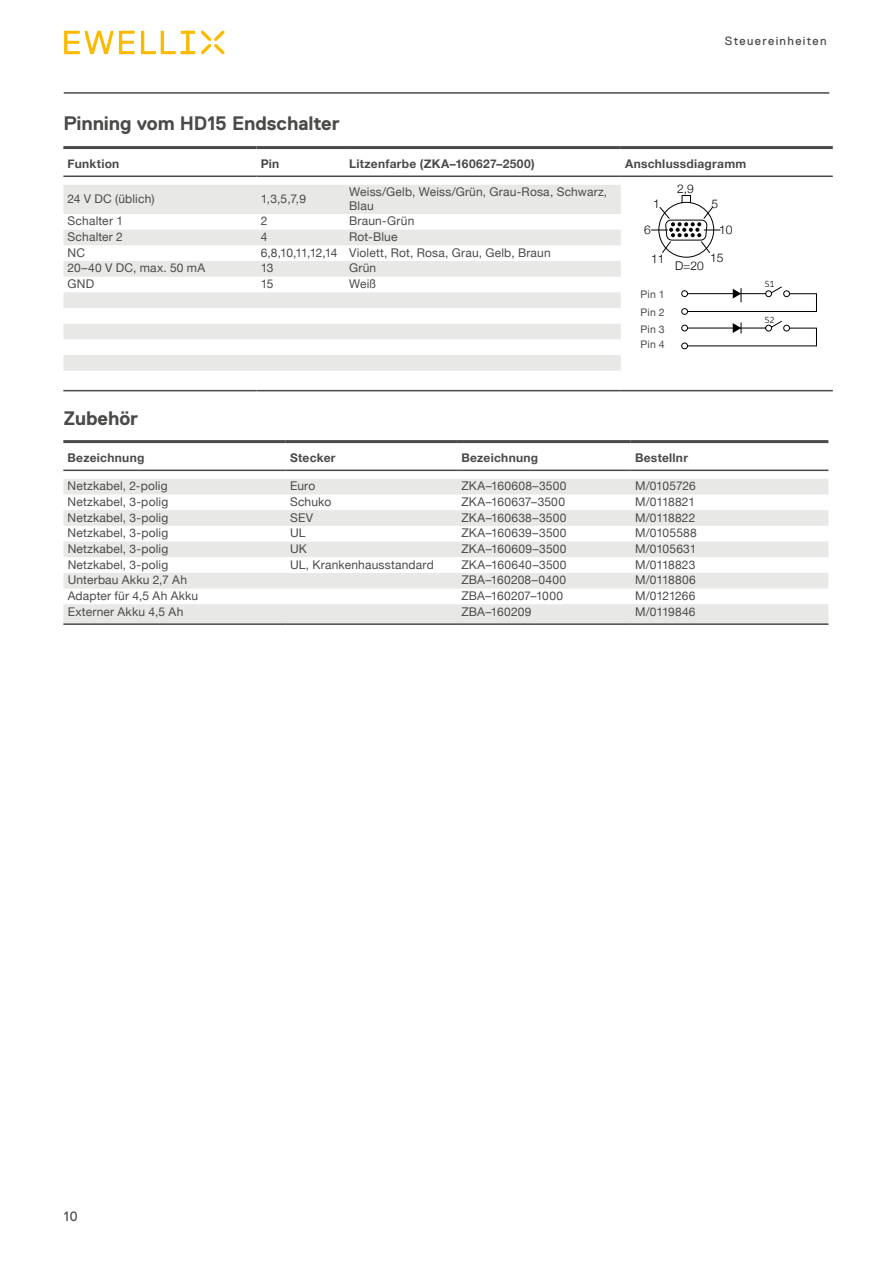
<style>
.page{position:relative;width:893px;height:1263px;background:#fff}
.page>*{position:absolute;margin:0;border:0;box-sizing:border-box;transform-origin:0 0}
.t1{font:700 19.5px "Replica Std";letter-spacing:-.005em;color:#4a4a49}
.t2{font:13.5px "Replica Std";color:#4a4a49}
.t3{font:12px/13.5px "Helvetica Neue";letter-spacing:.015em;color:#4a4a49}
.t4{font:700 12px "Helvetica Neue";letter-spacing:.02em;color:#4a4a49}
.t5{font:12px "Helvetica Neue";letter-spacing:-.015em;color:#4a4a49}
.t6{font:300 12px "Helvetica Neue";color:#000}
.t7{font:12px "Replica Std";letter-spacing:.11em;color:#4a4a49}
.t8{font:12px "Helvetica Neue";letter-spacing:-.01em;color:#4a4a49}
.t9{font:12px "Helvetica Neue";letter-spacing:-.005em;color:#4a4a49}
.t10{font:10.5px/17.9px "Helvetica Neue";letter-spacing:.01em;color:#4a4a49}
.t11{font:300 8.4px "SKF Chevin OT";color:#000}
</style>
<div class="page">
<svg style="left:64px;top:31px;width:131px;height:23px"></svg>
<svg style="left:201px;top:31px;width:23px;height:23px"></svg>
<hr style="left:64px;top:93px;width:765px;height:1px;background:#4a4a49">
<svg style="left:63px;top:185px;width:558px;height:186px;fill:#e8e8e7"></svg>
<hr style="left:63px;top:390px;width:194px;height:1px;background:#4a4a49">
<hr style="left:257px;top:390px;width:88px;height:1px;background:#4a4a49">
<hr style="left:345px;top:390px;width:276px;height:1px;background:#4a4a49">
<hr style="left:621px;top:390px;width:212px;height:1px;background:#4a4a49">
<hr style="left:63px;top:146px;width:194px;height:3px;background:#4a4a49">
<hr style="left:257px;top:146px;width:88px;height:3px;background:#4a4a49">
<hr style="left:345px;top:146px;width:276px;height:3px;background:#4a4a49">
<hr style="left:621px;top:146px;width:212px;height:3px;background:#4a4a49">
<hr style="left:63px;top:176px;width:194px;height:1px;background:#4a4a49">
<hr style="left:257px;top:176px;width:88px;height:1px;background:#4a4a49">
<hr style="left:345px;top:176px;width:276px;height:1px;background:#4a4a49">
<hr style="left:621px;top:176px;width:212px;height:1px;background:#4a4a49">
<svg style="left:63px;top:479px;width:765px;height:144px;fill:#e8e8e7"></svg>
<hr style="left:63px;top:623px;width:223px;height:2px;background:#4a4a49">
<hr style="left:286px;top:623px;width:171px;height:2px;background:#4a4a49">
<hr style="left:457px;top:623px;width:174px;height:2px;background:#4a4a49">
<hr style="left:631px;top:623px;width:197px;height:2px;background:#4a4a49">
<hr style="left:63px;top:440px;width:223px;height:3px;background:#4a4a49">
<hr style="left:286px;top:440px;width:171px;height:3px;background:#4a4a49">
<hr style="left:457px;top:440px;width:174px;height:3px;background:#4a4a49">
<hr style="left:631px;top:440px;width:197px;height:3px;background:#4a4a49">
<hr style="left:63px;top:470px;width:223px;height:1px;background:#4a4a49">
<hr style="left:286px;top:470px;width:171px;height:1px;background:#4a4a49">
<hr style="left:457px;top:470px;width:174px;height:1px;background:#4a4a49">
<hr style="left:631px;top:470px;width:197px;height:1px;background:#4a4a49">
<svg style="left:651px;top:195px;width:69px;height:63px"></svg>
<svg style="left:681px;top:286px;width:136px;height:64px"></svg>
<h1 class="t1" style="left:63px;top:112px;width:278px">Pinning vom HD15 Endschalter</h1>
<p class="t7" style="left:725px;top:34px;width:103px">Steuereinheiten</p>
<p class="t4" style="left:68px;top:154px;width:53px">Funktion</p>
<p class="t4" style="left:261px;top:154px;width:20px">Pin</p>
<p class="t4" style="left:349px;top:154px;width:187px">Litzenfarbe (ZKA–160627–2500)</p>
<p class="t4" style="left:625px;top:154px;width:123px">Anschlussdiagramm</p>
<p class="t3" style="left:68px;top:193px;width:88px">24 V DC (üblich)</p>
<p class="t3" style="left:261px;top:193px;width:47px">1,3,5,7,9</p>
<p class="t3" style="left:349px;top:186px;width:259px">Weiss/Gelb, Weiss/Grün, Grau-Rosa, Schwarz,<br>Blau</p>
<p class="t3" style="left:68px;top:215px;width:57px">Schalter 1</p>
<p class="t3" style="left:261px;top:215px;width:8px">2</p>
<p class="t3" style="left:349px;top:215px;width:67px">Braun-Grün</p>
<p class="t3" style="left:68px;top:231px;width:57px">Schalter 2</p>
<p class="t3" style="left:261px;top:231px;width:8px">4</p>
<p class="t3" style="left:349px;top:231px;width:50px">Rot-Blue</p>
<p class="t3" style="left:68px;top:246px;width:19px">NC</p>
<p class="t3" style="left:261px;top:246px;width:292px">6,8,10,11,12,14 Violett, Rot, Rosa, Grau, Gelb, Braun</p>
<p class="t3" style="left:68px;top:262px;width:139px">20–40 V DC, max. 50 mA</p>
<p class="t3" style="left:261px;top:262px;width:14px">13</p>
<p class="t3" style="left:349px;top:262px;width:29px">Grün</p>
<p class="t3" style="left:68px;top:278px;width:28px">GND</p>
<p class="t3" style="left:261px;top:278px;width:14px">15</p>
<p class="t3" style="left:349px;top:278px;width:29px">Weiß</p>
<p class="t10" style="left:641px;top:286px;width:25px">Pin 1<br>Pin 2</p>
<p class="t10" style="left:641px;top:322px;width:25px;line-height:15px">Pin 3<br>Pin 4</p>
<p class="t6" style="left:677px;top:179px;width:18px">2,9</p>
<p class="t6" style="left:653px;top:194px;width:8px">1</p>
<p class="t6" style="left:712px;top:194px;width:8px">5</p>
<p class="t6" style="left:644px;top:220px;width:8px">6</p>
<p class="t6" style="left:719px;top:220px;width:15px">10</p>
<p class="t6" style="left:651px;top:249px;width:15px">11</p>
<p class="t6" style="left:710px;top:248px;width:15px">15</p>
<p class="t6" style="left:675px;top:256px;width:30px">D=20</p>
<p class="t11" style="left:765px;top:276px;width:11px">S1</p>
<p class="t11" style="left:765px;top:313px;width:11px">S2</p>
<h1 class="t1" style="left:63px;top:407px;width:76px">Zubehör</h1>
<p class="t4" style="left:68px;top:448px;width:78px">Bezeichnung</p>
<p class="t4" style="left:290px;top:448px;width:47px">Stecker</p>
<p class="t4" style="left:461px;top:448px;width:78px">Bezeichnung</p>
<p class="t4" style="left:635px;top:448px;width:54px">Bestellnr</p>
<p class="t3" style="left:68px;top:480px;width:102px">Netzkabel, 2-polig</p>
<p class="t3" style="left:290px;top:480px;width:27px">Euro</p>
<p class="t3" style="left:461px;top:480px;width:107px">ZKA–160608–3500</p>
<p class="t8" style="left:635px;top:477px;width:62px">M/0105726</p>
<p class="t3" style="left:68px;top:496px;width:102px">Netzkabel, 3-polig</p>
<p class="t3" style="left:290px;top:496px;width:43px">Schuko</p>
<p class="t3" style="left:461px;top:496px;width:105px">ZKA–160637–3500</p>
<p class="t5" style="left:635px;top:493px;width:61px">M/0118821</p>
<p class="t3" style="left:68px;top:511px;width:102px">Netzkabel, 3-polig</p>
<p class="t3" style="left:290px;top:511px;width:25px">SEV</p>
<p class="t3" style="left:461px;top:511px;width:106px">ZKA–160638–3500</p>
<p class="t3" style="left:635px;top:511px;width:62px">M/0118822</p>
<p class="t3" style="left:68px;top:527px;width:102px">Netzkabel, 3-polig</p>
<p class="t3" style="left:290px;top:527px;width:17px">UL</p>
<p class="t3" style="left:461px;top:527px;width:107px">ZKA–160639–3500</p>
<p class="t3" style="left:635px;top:527px;width:63px">M/0105588</p>
<p class="t3" style="left:68px;top:543px;width:102px">Netzkabel, 3-polig</p>
<p class="t3" style="left:290px;top:543px;width:18px">UK</p>
<p class="t3" style="left:461px;top:543px;width:107px">ZKA–160609–3500</p>
<p class="t3" style="left:635px;top:543px;width:63px">M/0105631</p>
<p class="t3" style="left:68px;top:558px;width:102px">Netzkabel, 3-polig</p>
<p class="t3" style="left:290px;top:558px;width:145px">UL, Krankenhausstandard</p>
<p class="t3" style="left:461px;top:558px;width:107px">ZKA–160640–3500</p>
<p class="t9" style="left:635px;top:556px;width:62px">M/0118823</p>
<p class="t3" style="left:68px;top:574px;width:121px">Unterbau Akku 2,7 Ah</p>
<p class="t3" style="left:461px;top:574px;width:106px">ZBA–160208–0400</p>
<p class="t3" style="left:635px;top:574px;width:62px">M/0118806</p>
<p class="t3" style="left:68px;top:590px;width:132px">Adapter für 4,5 Ah Akku</p>
<p class="t3" style="left:461px;top:590px;width:103px">ZBA–160207–1000</p>
<p class="t5" style="left:635px;top:587px;width:62px">M/0121266</p>
<p class="t3" style="left:68px;top:605px;width:117px">Externer Akku 4,5 Ah</p>
<p class="t3" style="left:461px;top:605px;width:71px">ZBA–160209</p>
<p class="t3" style="left:635px;top:605px;width:62px">M/0119846</p>
<p class="t2" style="left:64px;top:1209px;width:15px">10</p>
</div>
